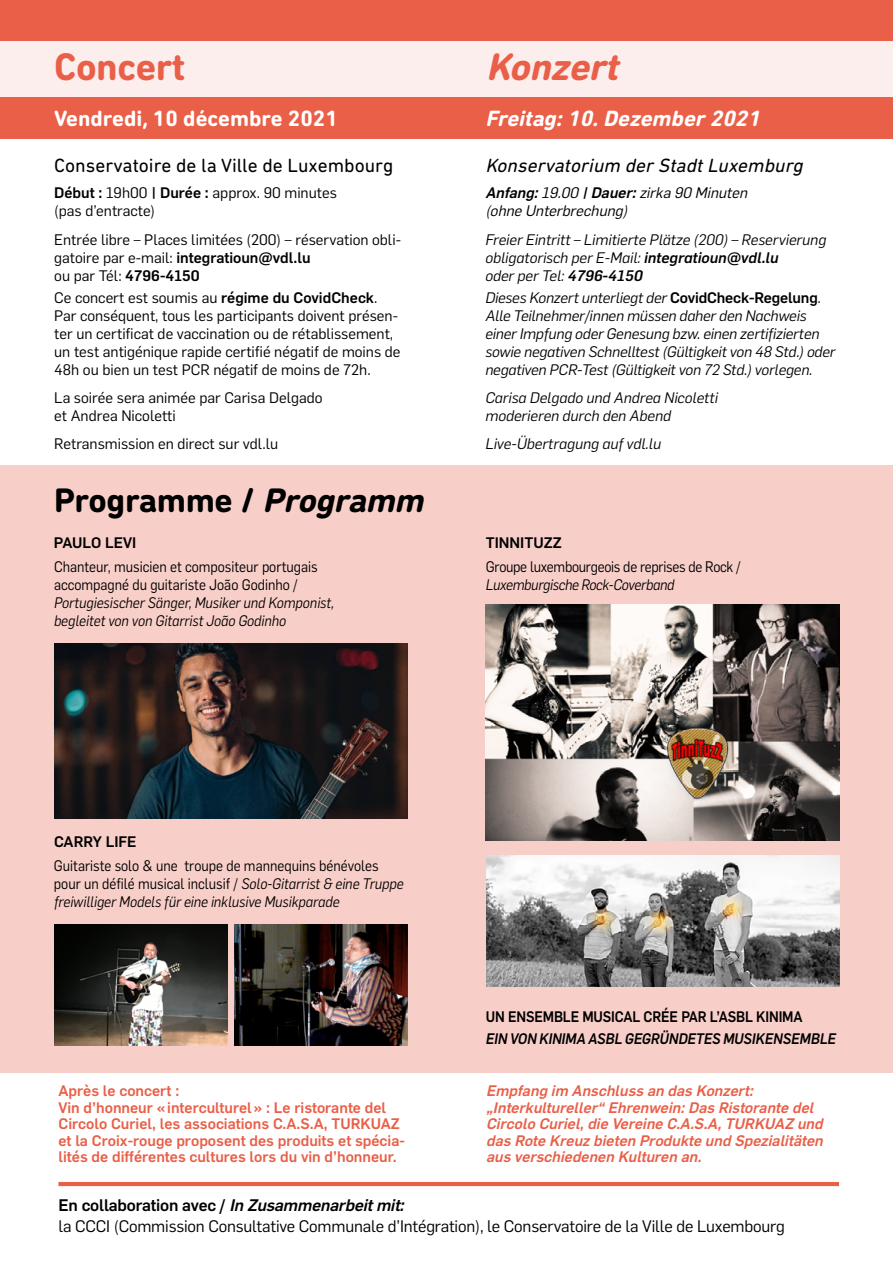
<style>
.page{position:relative;width:893px;height:1263px;background:#fff}
.page>*{position:absolute;margin:0;border:0;box-sizing:border-box;transform-origin:0 0}
.t1{font:700 39px "DIN Next Rounded LT Pro";letter-spacing:-.01em;color:#e95f48}
.t2{font:italic 700 39px "DIN Next Rounded LT Pro";color:#e95f48}
.t3{font:700 34.65px "DIN Next Rounded LT Pro";letter-spacing:-.01em;color:#000}
.t4{font:700 22.5px "DIN Next Rounded LT Pro";color:#fff}
.t5{font:italic 700 22.5px "DIN Next Rounded LT Pro";color:#fff}
.t6{font:19.5px "DIN Next Rounded LT Pro";color:#000}
.t7{font:italic 19.5px "DIN Next Rounded LT Pro";color:#000}
.t8{font:16.5px/20.5px "Flama";letter-spacing:-.01em;color:#000}
.t9{font:15px/18px "Flama";color:#000}
.t10{font:italic 15px/18px "Flama";letter-spacing:-.01em;color:#000}
.t11{font:15px/18px "Flama";color:#000;scale:.91 1}
.t12{font:500 15px/16.5px "Flama";color:#e95f48}
.t13{font:italic 500 15px/16.5px "Flama";color:#e95f48}
.t14{font:italic 15px/18px "Flama";letter-spacing:-.01em;color:#000;scale:.91 1}
.t15{font:italic 15px/18px "Flama";color:#000}
.t16{font:italic 500 15px "Flama";letter-spacing:-.01em;color:#000;scale:.91 1}
.t17{font:15px "Flama";letter-spacing:-.02em;color:#000;scale:.91 1}
.t18{font:500 15px "Flama";letter-spacing:-.01em;color:#000;scale:.91 1}
.t19{font:500 15px "Flama";letter-spacing:-.01em;color:#000}
.s1{font-weight:500}
.s2{font-style:italic}
.s3{font-weight:500;font-style:normal}
.s4{font-weight:500;font-style:italic}
</style>
<div class="page">
<div style="left:0;top:0;width:893px;height:138px;background:#e95f48"></div>
<div style="left:0;top:41px;width:893px;height:56px;background:#fceeec"></div>
<div style="left:0;top:466px;width:893px;height:607px;background:#f8cfc8"></div>
<img style="left:54px;top:643px;width:354px;height:176px">
<img style="left:486px;top:855px;width:353px;height:131px">
<img style="left:486px;top:604px;width:353px;height:237px">
<img style="left:54px;top:924px;width:174px;height:122px">
<img style="left:234px;top:924px;width:174px;height:122px">
<hr style="left:58px;top:1182px;width:781px;height:4px;background:#e95f48">
<h1 class="t1" style="left:54px;top:44px;width:133px">Concert</h1>
<h3 class="t4" style="left:54px;top:105px;width:285px">Vendredi, 10 décembre 2021</h3>
<h3 class="t6" style="left:54px;top:154px;width:341px">Conservatoire de la Ville de Luxembourg</h3>
<p class="t9" style="left:54px;top:183px;width:284px"><span class="s1">Début :</span> 19h00 <span class="s1">| Durée :</span> approx. 90 minutes (pas d’entracte)</p>
<p class="t9" style="left:54px;top:229px;width:348px">Entrée libre – Places limitées (200) – réservation obli&shy;gatoire par e-mail: <span class="s1">integratioun@vdl.lu<br></span>ou par Tél: <span class="s1">4796-4150</span></p>
<p class="t9" style="left:54px;top:288px;width:348px">Ce concert est soumis au <span class="s1">régime du CovidCheck</span>.<br>Par conséquent, tous les participants doivent présen&shy;ter un certificat de vaccination ou de rétablissement, un test antigénique rapide certifié négatif de moins de 48h ou bien un test PCR négatif de moins de 72h.</p>
<p class="t9" style="left:54px;top:388px;width:270px">La soirée sera animée par Carisa Delgado et Andrea Nicoletti</p>
<p class="t9" style="left:54px;top:434px;width:225px">Retransmission en direct sur vdl.lu</p>
<h2 class="t3" style="left:54px;top:480px;width:380px">Programme / <span class="s2">Programm</span></h2>
<p class="t19" style="left:54px;top:532px;width:84px">PAULO LEVI</p>
<p class="t11" style="left:54px;top:556px;width:291px">Chanteur, musicien et compositeur portugais accompagné du guitariste João Godinho /</p>
<p class="t14" style="left:54px;top:592px;width:309px">Portugiesischer Sänger, Musiker und Komponist, begleitet von von Gitarrist João Godinho</p>
<h1 class="t2" style="left:486px;top:44px;width:143px">Konzert</h1>
<h3 class="t5" style="left:485px;top:105px;width:282px">Freitag:10.Dezember2021</h3>
<h3 class="t7" style="left:485px;top:154px;width:324px">Konservatorium derStadtLuxemburg</h3>
<p class="t15" style="left:485px;top:183px;width:267px"><span class="s1">Anfang:</span>19.00 <span class="s1">|Dauer:</span>zirka 90 Minuten (ohne Unterbrechung)</p>
<p class="t10" style="left:485px;top:229px;width:343px">Freier Eintritt – Limitierte Plätze (200) – Reservierung obligatorisch per E-Mail: <span class="s1">integratioun@vdl.lu<br></span>oder per Tel: <span class="s1">4796-4150</span></p>
<p class="t10" style="left:485px;top:288px;width:352px">Dieses Konzert unterliegt der <span class="s3">CovidCheck-Regelung</span>.<br>Alle Teilnehmer/innen müssen daher den Nachweis einer Impfung oder Genesung bzw. einen zertifizierten sowie negativen Schnelltest (Gültigkeit von 48 Std.) oder negativen PCR-Test (Gültigkeit von 72 Std.) vorlegen.</p>
<p class="t10" style="left:485px;top:388px;width:234px">Carisa Delgado und Andrea Nicoletti moderieren durch den Abend</p>
<p class="t10" style="left:485px;top:434px;width:177px">Live-Übertragung auf vdl.lu</p>
<p class="t19" style="left:486px;top:532px;width:77px">TINNITUZZ</p>
<p class="t17" style="left:486px;top:556px;width:282px">Groupe luxembourgeois de reprises de Rock /</p>
<p class="t14" style="left:486px;top:574px;width:209px">Luxemburgische Rock-Coverband</p>
<p class="t19" style="left:54px;top:830px;width:84px">CARRY LIFE</p>
<p class="t11" style="left:54px;top:855px;width:386px">Guitariste solo &amp; une troupe de mannequins bénévoles pour un défilé musical inclusif / <span class="s2">Solo-Gitarrist &amp; eine Truppe freiwilliger Models für eine inklusive Musikparade</span></p>
<p class="t12" style="left:58px;top:1082px;width:348px">Après le concert :<br>Vin d’honneur «interculturel» : Le ristorante del Circolo Curiel, les associations C.A.S.A, TURKUAZ et la Croix-rouge proposent des produits et spécia&shy;lités de différentes cultures lors du vin d’honneur.</p>
<p class="t18" style="left:486px;top:1006px;width:350px">UN ENSEMBLE MUSICAL CRÉE PAR L’ASBL KINIMA</p>
<p class="t16" style="left:486px;top:1028px;width:386px">EIN VON KINIMA ASBL GEGRÜNDETES MUSIKENSEMBLE</p>
<p class="t13" style="left:486px;top:1081px;width:342px">Empfang im Anschluss an das Konzert: „Interkultureller“Ehrenwein:Das Ristorante del Circolo Curiel,die Vereine C.A.S.A,TURKUAZ und das Rote Kreuzbieten Produkte und Spezialitäten aus verschiedenen Kulturen an.</p>
<p class="t8" style="left:58px;top:1194px;width:728px"><span class="s1">E n c o l l a b o ra t i o n a ve c /</span> <span class="s4">In Zusammenarbeitmit:<br></span>la CCCI (Commission Consultative Communale d’Intégration), le Conservatoire de la Ville de Luxembourg</p>
</div>
